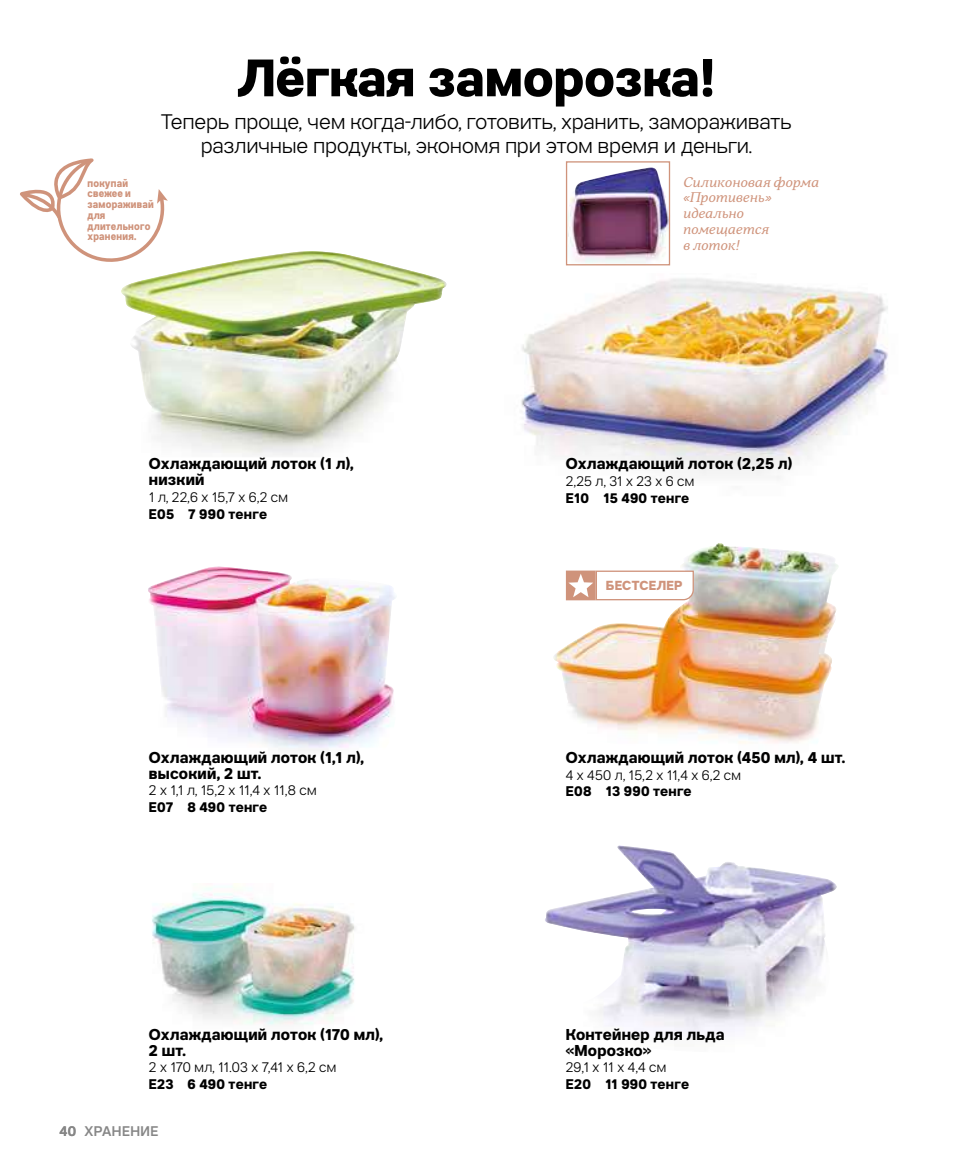
<style>
.page{position:relative;width:968px;height:1161px;background:#fff}
.page>*{position:absolute;margin:0;border:0;box-sizing:border-box;transform-origin:0 0}
.t1{font:800 52.5px "Tupper PRO";color:#000}
.t2{font:300 21px/24.5px "Tupper PRO";letter-spacing:.005em;color:#000;text-align:center}
.t3{font:700 15.75px/15.8px "Tupper PRO";letter-spacing:.015em;color:#000}
.t4{font:300 14px "Tupper PRO";letter-spacing:.005em;color:#000}
.t5{font:700 14px "Tupper PRO";letter-spacing:.015em;color:#000}
.t6{font:italic 14px/15.8px "Tupper Serif";letter-spacing:.015em;color:#cf937b}
.t7{font:500 14px "Tupper PRO";letter-spacing:.03em;color:#878787}
.t8{font:800 13.12px "Tupper PRO";letter-spacing:.015em;color:#cf937b}
.t9{font:800 10.67px/10.7px "Tupper PRO";letter-spacing:.03em;color:#cf937b;scale:.9 1}
</style>
<div class="page">
<img style="left:521px;top:255px;width:367px;height:223px">
<img style="left:522px;top:278px;width:365px;height:169px">
<img style="left:121px;top:251px;width:325px;height:181px">
<img style="left:553px;top:543px;width:283px;height:190px">
<img style="left:208px;top:733px;width:169px;height:17px">
<img style="left:148px;top:567px;width:248px;height:166px">
<img style="left:153px;top:900px;width:202px;height:114px">
<img style="left:544px;top:846px;width:292px;height:164px">
<svg style="left:20px;top:158px;width:148px;height:109px"></svg>
<img style="left:568px;top:168px;width:97px;height:95px">
<div style="left:566px;top:161px;width:104px;height:104px;border:1px solid #cf937b"></div>
<svg style="left:568px;top:570px;width:126px;height:31px"></svg>
<div style="left:566px;top:570px;width:29px;height:30px;border:1px solid #cf937b"></div>
<p class="t9" style="left:87px;top:178px;width:75px">покупай свежее и замораживай для длительного хранения.</p>
<h1 class="t1" style="left:238px;top:47px;width:478px">Лёгкая заморозка!</h1>
<h2 class="t2" style="left:161px;top:107px;width:632px">Теперь проще, чем когда-либо, готовить, хранить, замораживать различные продукты, экономя при этом время и деньги.</h2>
<p class="t6" style="left:683px;top:174px;width:137px">Силиконовая форма «Противень» идеально помещается<br>в лоток!</p>
<p class="t3" style="left:149px;top:455px;width:206px">Охлаждающий лоток (1 л), низкий</p>
<p class="t4" style="left:149px;top:486px;width:141px">1 л, 22,6 x 15,7 x 6,2 см</p>
<p class="t5" style="left:149px;top:503px;width:120px">Е05 7 990 тенге</p>
<p class="t3" style="left:149px;top:749px;width:216px">Охлаждающий лоток (1,1 л), высокий, 2 шт.</p>
<p class="t4" style="left:149px;top:779px;width:169px">2 x 1,1 л, 15,2 x 11,4 x 11,8 см</p>
<p class="t5" style="left:149px;top:796px;width:120px">Е07 8 490 тенге</p>
<p class="t3" style="left:149px;top:1026px;width:235px">Охлаждающий лоток (170 мл),<br>2 шт.</p>
<p class="t4" style="left:149px;top:1056px;width:189px">2 x 170 мл, 11.03 x 7,41 x 6,2 см</p>
<p class="t5" style="left:149px;top:1073px;width:120px">Е23 6 490 тенге</p>
<p class="t7" style="left:60px;top:1120px;width:100px">40 ХРАНЕНИЕ</p>
<p class="t3" style="left:566px;top:455px;width:228px">Охлаждающий лоток (2,25 л)</p>
<p class="t4" style="left:566px;top:470px;width:130px">2,25 л, 31 x 23 x 6 см</p>
<p class="t5" style="left:566px;top:487px;width:125px">Е10 15 490 тенге</p>
<p class="t8" style="left:605px;top:577px;width:78px">БЕСТСЕЛЕР</p>
<p class="t3" style="left:566px;top:749px;width:281px">Охлаждающий лоток (450 мл), 4 шт.</p>
<p class="t4" style="left:566px;top:763px;width:177px">4 x 450 л, 15,2 x 11,4 x 6,2 см</p>
<p class="t5" style="left:566px;top:780px;width:127px">Е08 13 990 тенге</p>
<p class="t3" style="left:566px;top:1026px;width:160px">Контейнер для льда «Морозко»</p>
<p class="t4" style="left:566px;top:1056px;width:102px">29,1 x 11 x 4,4 см</p>
<p class="t5" style="left:566px;top:1073px;width:125px">Е20 11 990 тенге</p>
</div>
